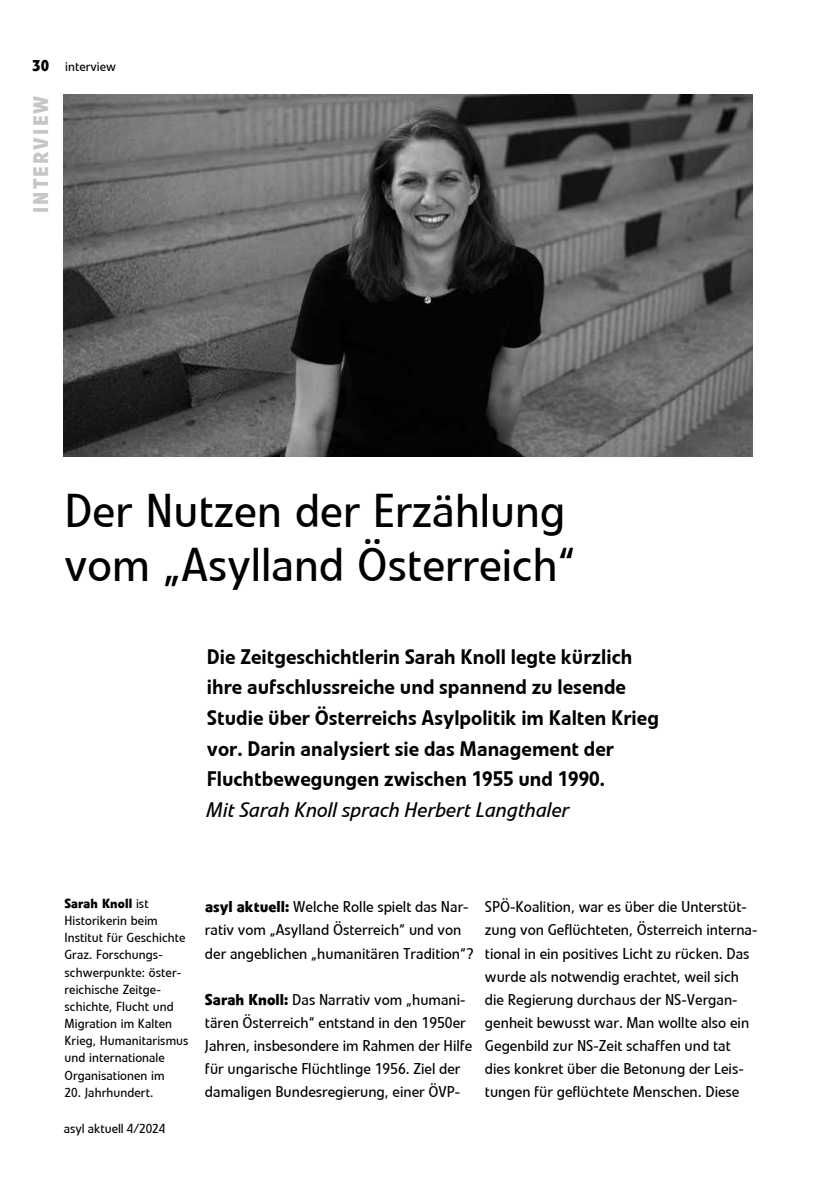
<style>
.page{position:relative;width:819px;height:1191px;background:#fff}
.page>*{position:absolute;margin:0;border:0;box-sizing:border-box;transform-origin:0 0}
.t1{font:47.25px/54.2px "Linotype Veto";color:#000}
.t2{font:500 21px/30.6px "Linotype Veto";color:#000}
.t3{font:italic 21px "Linotype Veto";color:#000}
.t4{font:700 21px "Linotype Veto";letter-spacing:.1em;color:#c6c6c6}
.t5{font:15.58px/23.1px "Linotype Veto";color:#000}
.t6{font:700 15.58px "Linotype Veto";color:#000}
.t7{font:13.12px/17.2px "Linotype Veto";letter-spacing:.005em;color:#000}
.s1{font-weight:700}
</style>
<div class="page">
<img style="left:63px;top:94px;width:690px;height:363px">
<p class="t6" style="left:32px;top:56px;width:18px">30</p>
<h2 class="t4" style="left:28px;top:213px;width:119px;rotate:-90deg">INTERVIEW</h2>
<p class="t7" style="left:65px;top:58px;width:52px">interview</p>
<h1 class="t1" style="left:64px;top:484px;width:513px">Der Nutzen der Erzählung vom „Asylland Österreich“</h1>
<p class="t2" style="left:207px;top:641px;width:453px">Die Zeitgeschichtlerin Sarah Knoll legte kürzlich ihre aufschlussreiche und spannend zu lesende Studie über Österreichs Asylpolitik im Kalten Krieg vor. Darin analysiert sie das Management der Fluchtbewegungen zwischen 1955 und 1990.</p>
<h2 class="t3" style="left:207px;top:797px;width:364px">Mit Sarah Knoll sprach Herbert Langthaler</h2>
<p class="t7" style="left:64px;top:895px;width:126px"><span class="s1">Sarah Knoll</span> ist<br>Historikerin beim<br>Institut für Geschichte<br>Graz. Forschungs&shy;schwerpunkte: öster&shy;reichische Zeitge&shy;schichte, Flucht und<br>Migration im Kalten<br>Krieg, Humanitarismus und internationale<br>Organisationen im</p>
<p class="t7" style="left:64px;top:1083px;width:90px">20. Jahrhundert.</p>
<p class="t7" style="left:64px;top:1120px;width:103px">asyl aktuell 4/2024</p>
<p class="t5" style="left:205px;top:895px;width:270px"><span class="s1">asyl aktuell:</span> Welche Rolle spielt das Nar&shy;rativ vom „Asylland Österreich“ und von der angeblichen „humanitären Tradition“?</p>
<p class="t5" style="left:205px;top:987px;width:269px"><span class="s1">Sarah Knoll:</span> Das Narrativ vom „humani&shy;tären Österreich“ entstand in den 1950er Jahren, insbesondere im Rahmen der Hilfe für ungarische Flüchtlinge 1956. Ziel der damaligen Bundesregierung, einer ÖVP-</p>
<p class="t5" style="left:485px;top:895px;width:274px">SPÖ-Koalition, war es über die Unterstüt&shy;zung von Geflüchteten, Österreich interna&shy;tional in ein positives Licht zu rücken. Das wurde als notwendig erachtet, weil sich die Regierung durchaus der NS-Vergan&shy;genheit bewusst war. Man wollte also ein Gegenbild zur NS-Zeit schaffen und tat dies konkret über die Betonung der Leis&shy;tungen für geflüchtete Menschen. Diese</p>
</div>
